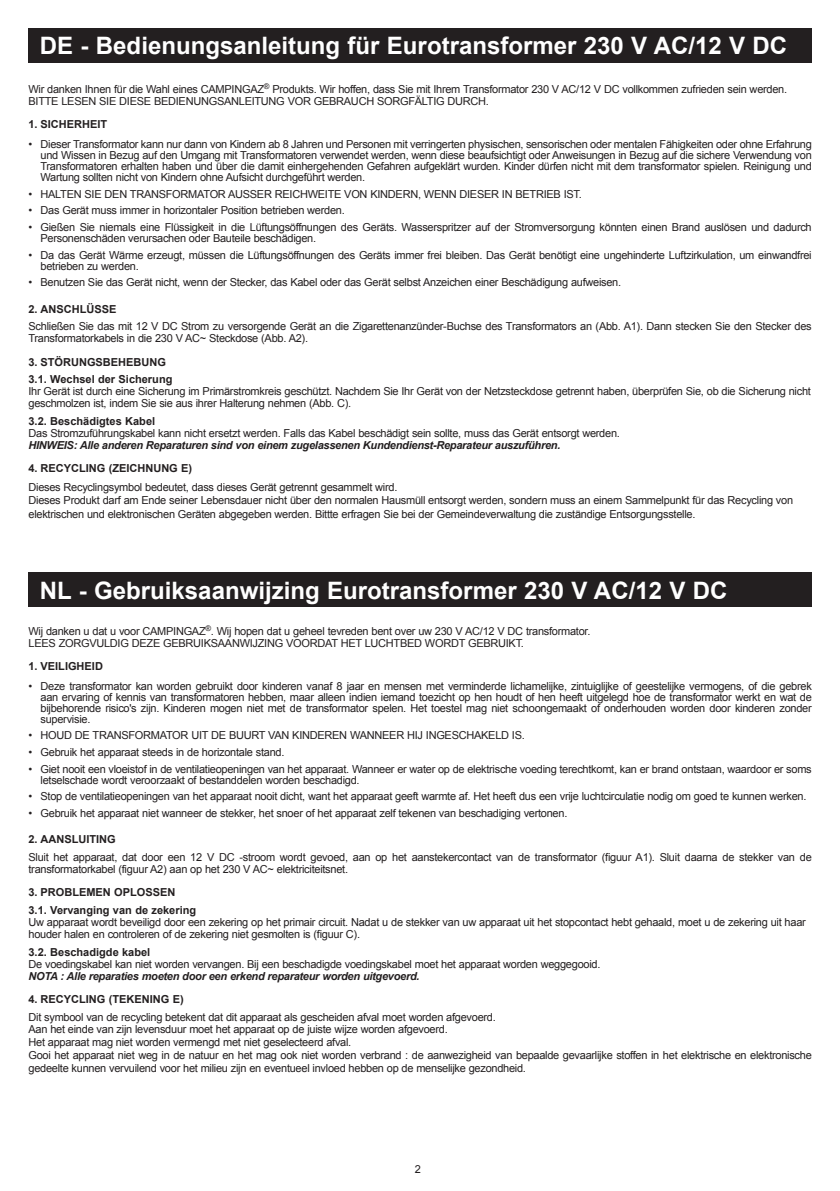
<style>
.page{position:relative;width:840px;height:1191px;background:#fff}
.page>*{position:absolute;margin:0;border:0;box-sizing:border-box;transform-origin:0 0}
.t1{font:700 24px "Arial";color:#fff}
.t2{font:11px/11px "Arial";letter-spacing:-.025em;color:#231f20}
.t3{font:700 11px/17.6px "Arial";color:#231f20}
.t4{font:italic 700 11px "Arial";letter-spacing:-.025em;color:#231f20}
</style>
<div class="page">
<div style="left:28px;top:28px;width:783px;height:34px;background:#231f20"></div>
<div style="left:28px;top:573px;width:783px;height:34px;background:#231f20"></div>
<h1 class="t1" style="left:40px;top:36px;width:748px">DE - Bedienungsanleitung für Eurotransformer 230 V AC/12 V DC</h1>
<p class="t2" style="left:28px;top:83px;width:759px;line-height:12px">Wir danken Ihnen für die Wahl eines CAMPINGAZ<sup>®</sup> Produkts. Wir hoffen, dass Sie mit Ihrem Transformator 230 V AC/12 V DC vollkommen zufrieden sein werden.<br>BITTE LESEN SIE DIESE BEDIENUNGSANLEITUNG VOR GEBRAUCH SORGFÄLTIG DURCH.</p>
<p class="t3" style="left:28px;top:117px;width:80px">1. SICHERHEIT</p>
<p class="t2" style="left:40px;top:140px;width:772px;text-align:justify;text-indent:-12px">• Dieser Transformator kann nur dann von Kindern ab 8 Jahren und Personen mit verringerten physischen, sensorischen oder mentalen Fähigkeiten oder ohne Erfahrung und Wissen in Bezug auf den Umgang mit Transformatoren verwendet werden, wenn diese beaufsichtigt oder Anweisungen in Bezug auf die sichere Verwendung von Transformatoren erhalten haben und über die damit einhergehenden Gefahren aufgeklärt wurden. Kinder dürfen nicht mit dem transformator spielen. Reinigung und Wartung sollten nicht von Kindern ohne Aufsicht durchgeführt werden.</p>
<p class="t2" style="left:28px;top:189px;width:554px">• HALTEN SIE DEN TRANSFORMATOR AUSSER REICHWEITE VON KINDERN, WENN DIESER IN BETRIEB IST.</p>
<p class="t2" style="left:28px;top:206px;width:317px">• Das Gerät muss immer in horizontaler Position betrieben werden.</p>
<p class="t2" style="left:40px;top:223px;width:772px;text-indent:-12px">• Gießen Sie niemals eine Flüssigkeit in die Lüftungsöffnungen des Geräts. Wasserspritzer auf der Stromversorgung könnten einen Brand auslösen und dadurch<br>Personenschäden verursachen oder Bauteile beschädigen.</p>
<p class="t2" style="left:40px;top:250px;width:772px;text-indent:-12px">• Da das Gerät Wärme erzeugt, müssen die Lüftungsöffnungen des Geräts immer frei bleiben. Das Gerät benötigt eine ungehinderte Luftzirkulation, um einwandfrei betrieben zu werden.</p>
<p class="t2" style="left:28px;top:278px;width:593px">• Benutzen Sie das Gerät nicht, wenn der Stecker, das Kabel oder das Gerät selbst Anzeichen einer Beschädigung aufweisen.</p>
<p class="t3" style="left:28px;top:301px;width:89px">2. ANSCHLÜSSE</p>
<p class="t2" style="left:28px;top:320px;width:784px;line-height:12px">Schließen Sie das mit 12 V DC Strom zu versorgende Gerät an die Zigarettenanzünder-Buchse des Transformators an (Abb. A1). Dann stecken Sie den Stecker des<br>Transformatorkabels in die 230 V AC~ Steckdose (Abb. A2).</p>
<p class="t3" style="left:28px;top:354px;width:145px">3. STÖRUNGSBEHEBUNG<br>3.1. Wechsel der Sicherung</p>
<p class="t2" style="left:28px;top:385px;width:783px;line-height:12px">Ihr Gerät ist durch eine Sicherung im Primärstromkreis geschützt. Nachdem Sie Ihr Gerät von der Netzsteckdose getrennt haben, überprüfen Sie, ob die Sicherung nicht geschmolzen ist, indem Sie sie aus ihrer Halterung nehmen (Abb. C).</p>
<p class="t3" style="left:28px;top:413px;width:128px">3.2. Beschädigtes Kabel</p>
<p class="t2" style="left:28px;top:427px;width:592px">Das Stromzuführungskabel kann nicht ersetzt werden. Falls das Kabel beschädigt sein sollte, muss das Gerät entsorgt werden.</p>
<p class="t4" style="left:28px;top:440px;width:533px">HINWEIS: Alle anderen Reparaturen sind von einem zugelassenen Kundendienst-Reparateur auszuführen.</p>
<p class="t3" style="left:28px;top:460px;width:165px">4. RECYCLING (ZEICHNUNG E)</p>
<p class="t2" style="left:28px;top:481px;width:765px;line-height:13.2px">Dieses Recyclingsymbol bedeutet, dass dieses Gerät getrennt gesammelt wird.<br>Dieses Produkt darf am Ende seiner Lebensdauer nicht über den normalen Hausmüll entsorgt werden, sondern muss an einem Sammelpunkt für das Recycling von elektrischen und elektronischen Geräten abgegeben werden. Bittte erfragen Sie bei der Gemeindeverwaltung die zuständige Entsorgungsstelle.</p>
<h1 class="t1" style="left:40px;top:580px;width:688px">NL - Gebruiksaanwijzing Eurotransformer 230 V AC/12 V DC</h1>
<p class="t2" style="left:28px;top:625px;width:563px;line-height:12px">Wij danken u dat u voor CAMPINGAZ<sup>®</sup>. Wij hopen dat u geheel tevreden bent over uw 230 V AC/12 V DC transformator.<br>LEES ZORGVULDIG DEZE GEBRUIKSAANWIJZING VOORDAT HET LUCHTBED WORDT GEBRUIKT.</p>
<p class="t3" style="left:28px;top:658px;width:76px">1. VEILIGHEID</p>
<p class="t2" style="left:40px;top:681px;width:772px;text-align:justify;text-indent:-12px">• Deze transformator kan worden gebruikt door kinderen vanaf 8 jaar en mensen met verminderde lichamelijke, zintuiglijke of geestelijke vermogens, of die gebrek aan ervaring of kennis van transformatoren hebben, maar alleen indien iemand toezicht op hen houdt of hen heeft uitgelegd hoe de transformator werkt en wat de bijbehorende risico's zijn. Kinderen mogen niet met de transformator spelen. Het toestel mag niet schoongemaakt of onderhouden worden door kinderen zonder supervisie.</p>
<p class="t2" style="left:28px;top:731px;width:497px">• HOUD DE TRANSFORMATOR UIT DE BUURT VAN KINDEREN WANNEER HIJ INGESCHAKELD IS.</p>
<p class="t2" style="left:28px;top:747px;width:257px">• Gebruik het apparaat steeds in de horizontale stand.</p>
<p class="t2" style="left:40px;top:764px;width:772px;text-indent:-12px">• Giet nooit een vloeistof in de ventilatieopeningen van het apparaat. Wanneer er water op de elektrische voeding terechtkomt, kan er brand ontstaan, waardoor er soms letselschade wordt veroorzaakt of bestanddelen worden beschadigd.</p>
<p class="t2" style="left:28px;top:792px;width:779px">• Stop de ventilatieopeningen van het apparaat nooit dicht, want het apparaat geeft warmte af. Het heeft dus een vrije luchtcirculatie nodig om goed te kunnen werken.</p>
<p class="t2" style="left:28px;top:808px;width:540px">• Gebruik het apparaat niet wanneer de stekker, het snoer of het apparaat zelf tekenen van beschadiging vertonen.</p>
<p class="t3" style="left:28px;top:831px;width:89px">2. AANSLUITING</p>
<p class="t2" style="left:28px;top:851px;width:784px;line-height:12px">Sluit het apparaat, dat door een 12 V DC -stroom wordt gevoed, aan op het aanstekercontact van de transformator (figuur A1). Sluit daarna de stekker van de transformatorkabel (figuur A2) aan op het 230 V AC~ elektriciteitsnet.</p>
<p class="t3" style="left:28px;top:884px;width:169px">3. PROBLEMEN OPLOSSEN<br>3.1. Vervanging van de zekering</p>
<p class="t2" style="left:28px;top:916px;width:778px;line-height:12px">Uw apparaat wordt beveiligd door een zekering op het primair circuit. Nadat u de stekker van uw apparaat uit het stopcontact hebt gehaald, moet u de zekering uit haar houder halen en controleren of de zekering niet gesmolten is (figuur C).</p>
<p class="t3" style="left:28px;top:943px;width:123px">3.2. Beschadigde kabel</p>
<p class="t2" style="left:28px;top:958px;width:573px">De voedingskabel kan niet worden vervangen. Bij een beschadigde voedingskabel moet het apparaat worden weggegooid.</p>
<p class="t4" style="left:28px;top:971px;width:392px">NOTA : Alle reparaties moeten door een erkend reparateur worden uitgevoerd.</p>
<p class="t3" style="left:28px;top:991px;width:157px">4. RECYCLING (TEKENING E)</p>
<p class="t2" style="left:28px;top:1010px;width:468px;line-height:12px">Dit symbool van de recycling betekent dat dit apparaat als gescheiden afval moet worden afgevoerd.<br>Aan het einde van zijn levensduur moet het apparaat op de juiste wijze worden afgevoerd.</p>
<p class="t2" style="left:28px;top:1035px;width:784px;line-height:13.2px">Het apparaat mag niet worden vermengd met niet geselecteerd afval.<br>Gooi het apparaat niet weg in de natuur en het mag ook niet worden verbrand : de aanwezigheid van bepaalde gevaarlijke stoffen in het elektrische en elektronische gedeelte kunnen vervuilend voor het milieu zijn en eventueel invloed hebben op de menselijke gezondheid.</p>
<p class="t2" style="left:414px;top:1164px;width:8px">2</p>
</div>
